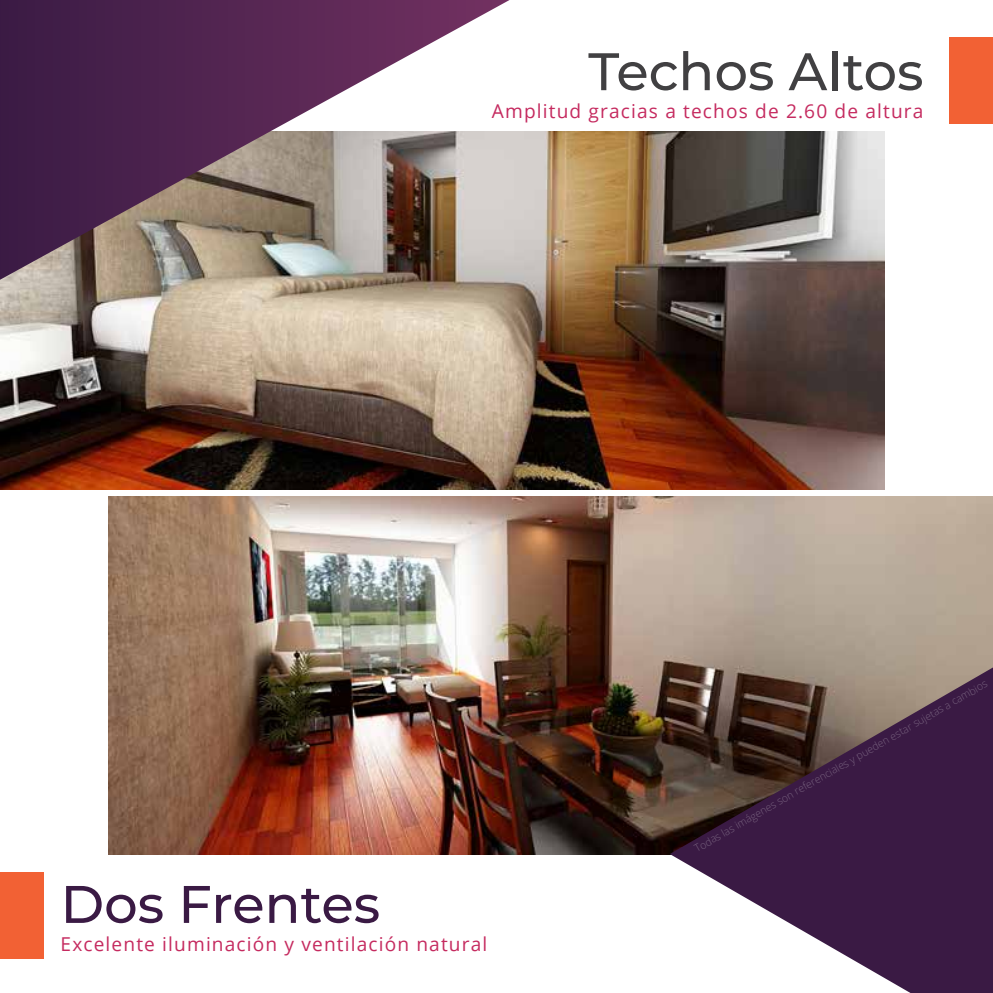
<style>
.page{position:relative;width:993px;height:993px;background:#fff}
.page>*{position:absolute;margin:0;border:0;box-sizing:border-box;transform-origin:0 0}
.t1{font:500 52.68px "Montserrat";color:#414042}
.t2{font:500 52.68px "Montserrat";color:#3a1a44}
.t3{font:19.07px "Open Sans";letter-spacing:.06em;color:#c52a5f}
.t4{font:300 10.5px "Open Sans";color:#755f7c}
</style>
<div class="page">
<div style="left:0;top:871px;width:44px;height:86px;background:#f26134"></div>
<div style="left:948px;top:38px;width:44px;height:86px;background:#f26134"></div>
<img style="left:0;top:131px;width:884px;height:358px">
<img style="left:108px;top:496px;width:884px;height:357px">
<svg style="left:669px;top:667px;width:323px;height:325px;fill:#3a1a44"></svg>
<svg style="left:0;top:0;width:509px;height:280px;background:#7f6576"></svg>
<h1 class="t1" style="left:588px;top:35px;width:336px">Techos Altos</h1>
<p class="t3" style="left:491px;top:98px;width:433px">Amplitud gracias a techos de 2.60 de altura</p>
<h1 class="t2" style="left:61px;top:867px;width:321px">Dos Frentes</h1>
<p class="t3" style="left:61px;top:930px;width:428px">Excelente iluminación y ventilación natural</p>
<p class="t4" style="left:691px;top:843px;width:337px;rotate:-30deg">Todas las imágenes son referenciales y pueden estar sujetas a cambios</p>
</div>
